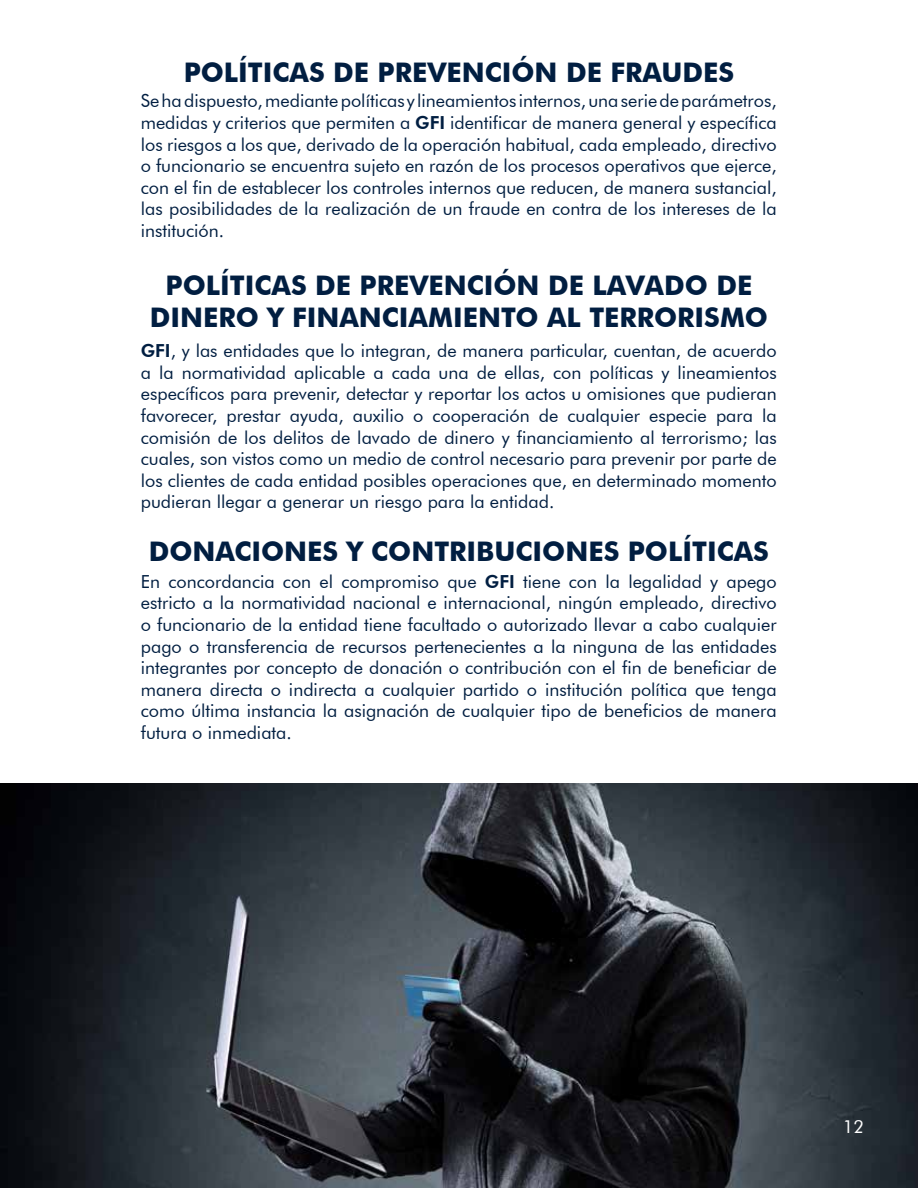
<style>
.page{position:relative;width:918px;height:1188px;background:#fff}
.page>*{position:absolute;margin:0;border:0;box-sizing:border-box;transform-origin:0 0}
.t1{font:700 27px/32.4px "Futura BT";color:#011e41;text-align:center}
.t2{font:18px/21.6px "Futura BT";color:#011e41;text-align:justify}
.t3{font:18px "Futura BT";color:#fff}
.s1{font-weight:800}
</style>
<div class="page">
<img style="left:0;top:783px;width:918px;height:405px">
<h1 class="t1" style="left:184px;top:56px;width:552px">POLÍTICAS DE PREVENCIÓN DE FRAUDES</h1>
<p class="t2" style="left:141px;top:90px;width:637px">Se ha dispuesto, mediante políticas y lineamientos internos, una serie de parámetros, medidas y criterios que permiten a <span class="s1">GFI</span> identificar de manera general y específica los riesgos a los que, derivado de la operación habitual, cada empleado, directivo o funcionario se encuentra sujeto en razón de los procesos operativos que ejerce, con el fin de establecer los controles internos que reducen, de manera sustancial, las posibilidades de la realización de un fraude en contra de los intereses de la institución.</p>
<h1 class="t1" style="left:150px;top:269px;width:620px">POLÍTICAS DE PREVENCIÓN DE LAVADO DE<br>DINERO Y FINANCIAMIENTO AL TERRORISMO</h1>
<p class="t2" style="left:141px;top:340px;width:638px"><span class="s1">GFI</span>, y las entidades que lo integran, de manera particular, cuentan, de acuerdo a la normatividad aplicable a cada una de ellas, con políticas y lineamientos específicos para prevenir, detectar y reportar los actos u omisiones que pudieran favorecer, prestar ayuda, auxilio o cooperación de cualquier especie para la comisión de los delitos de lavado de dinero y financiamiento al terrorismo; las cuales, son vistos como un medio de control necesario para prevenir por parte de los clientes de cada entidad posibles operaciones que, en determinado momento pudieran llegar a generar un riesgo para la entidad.</p>
<h1 class="t1" style="left:149px;top:535px;width:622px">DONACIONES Y CONTRIBUCIONES POLÍTICAS</h1>
<p class="t2" style="left:141px;top:571px;width:637px">En concordancia con el compromiso que <span class="s1">GFI</span> tiene con la legalidad y apego estricto a la normatividad nacional e internacional, ningún empleado, directivo o funcionario de la entidad tiene facultado o autorizado llevar a cabo cualquier pago o transferencia de recursos pertenecientes a la ninguna de las entidades integrantes por concepto de donación o contribución con el fin de beneficiar de manera directa o indirecta a cualquier partido o institución política que tenga como última instancia la asignación de cualquier tipo de beneficios de manera futura o inmediata.</p>
<p class="t3" style="left:843px;top:1116px;width:23px">12</p>
</div>
